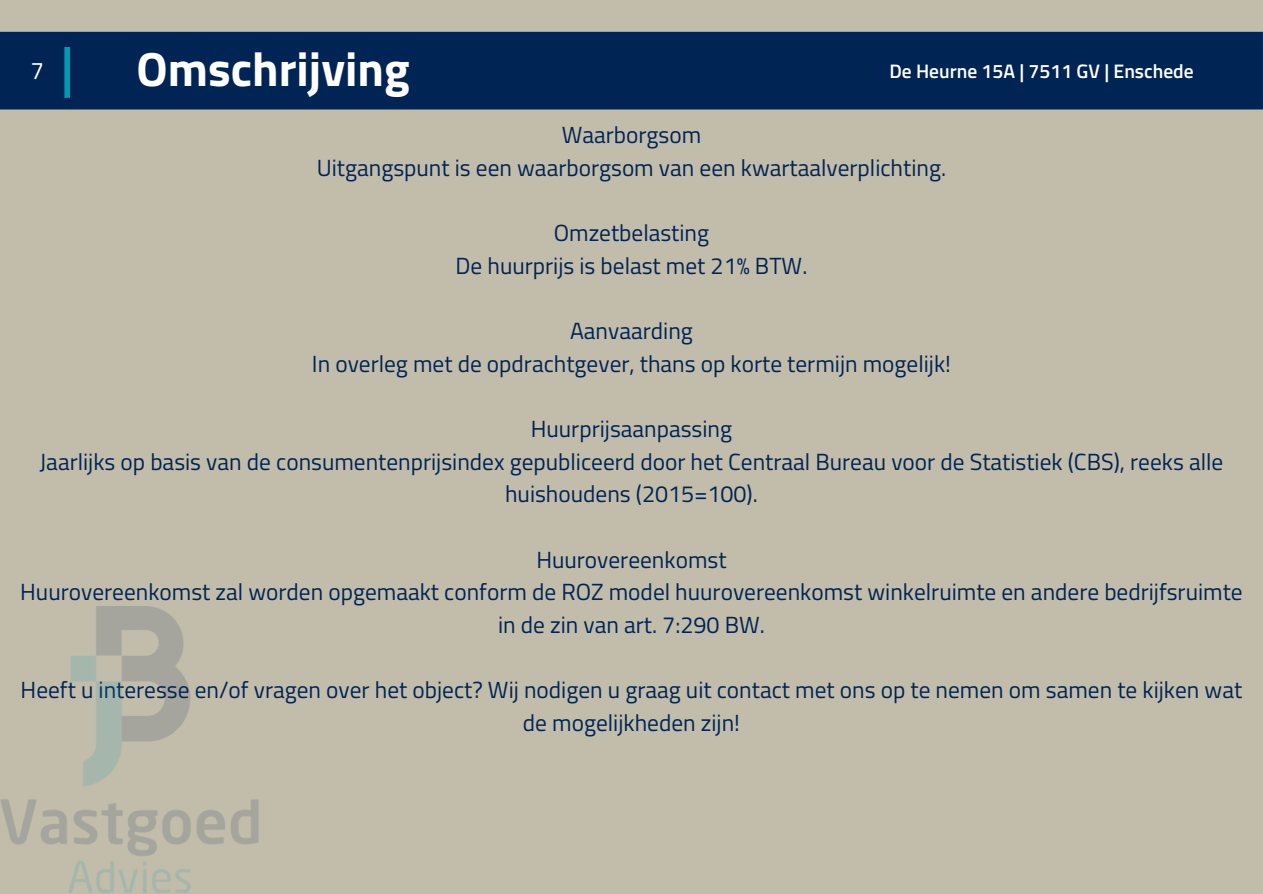
<style>
.page{position:relative;width:1263px;height:894px;background:#fff}
.page>*{position:absolute;margin:0;border:0;box-sizing:border-box;transform-origin:0 0}
.t1{font:700 48px "Titillium Web";color:#fff}
.t2{font:24px "Titillium Web";color:#fff}
.t3{font:23.4px/32.7px "Titillium Web";color:#002554;text-align:center}
.t4{font:600 19.5px "Titillium Web";color:#fff}
</style>
<div class="page">
<div style="left:0;top:0;width:1263px;height:893px;background:#c2bcab"></div>
<div style="left:0;top:32px;width:1263px;height:77px;background:#002554"></div>
<div style="left:64px;top:47px;width:6px;height:51px;background:#009ab2"></div>
<img style="left:0;top:606px;width:259px;height:287px">
<h1 class="t2" style="left:30px;top:52px;width:15px">7</h1>
<p class="t1" style="left:137px;top:31px;width:275px">Omschrijving</p>
<p class="t3" style="left:317px;top:118px;width:631px">Waarborgsom<br>Uitgangspunt is een waarborgsom van een kwartaalverplichting.</p>
<h2 class="t4" style="left:889px;top:56px;width:306px">De Heurne 15A | 7511 GV | Enschede</h2>
<h2 class="t3" style="left:456px;top:216px;width:353px">Omzetbelasting<br>De huurprijs is belast met 21% BTW.</h2>
<h2 class="t3" style="left:312px;top:314px;width:641px">Aanvaarding<br>In overleg met de opdrachtgever, thans op korte termijn mogelijk!</h2>
<h2 class="t3" style="left:40px;top:412px;width:1185px">Huurprijsaanpassing<br>Jaarlijks op basis van de consumentenprijsindex gepubliceerd door het Centraal Bureau voor de Statistiek (CBS), reeks alle huishoudens (2015=100).</h2>
<h2 class="t3" style="left:20px;top:542px;width:1224px">Huurovereenkomst<br>Huurovereenkomst zal worden opgemaakt conform de ROZ model huurovereenkomst winkelruimte en andere bedrijfsruimte in de zin van art. 7:290 BW.</h2>
<h2 class="t3" style="left:21px;top:673px;width:1223px">Heeft u interesse en/of vragen over het object? Wij nodigen u graag uit contact met ons op te nemen om samen te kijken wat de mogelijkheden zijn!</h2>
</div>
